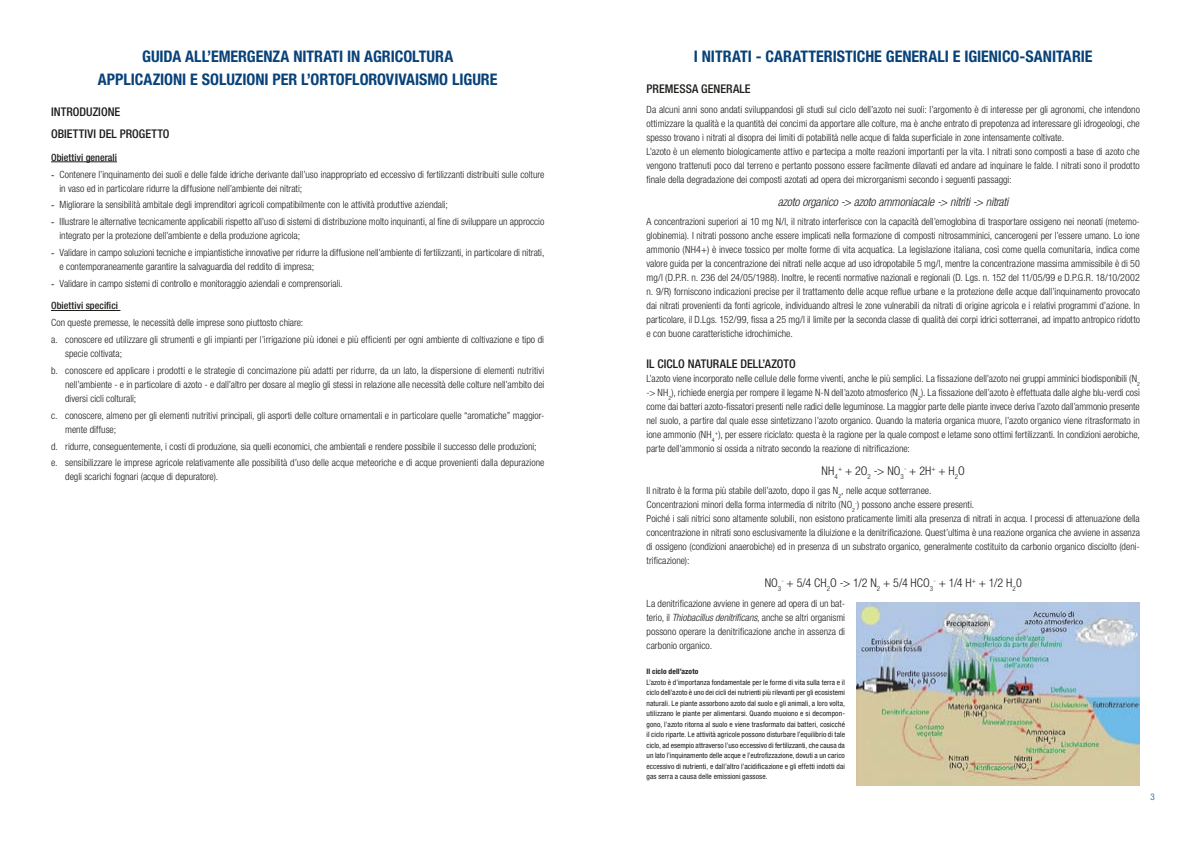
<style>
.page{position:relative;width:1191px;height:842px;background:#fff}
.page>*{position:absolute;margin:0;border:0;box-sizing:border-box;transform-origin:0 0}
.t1{font:700 condensed 16px/22.4px "Helvetica Neue LT Std";color:#084279;text-align:center}
.t2{font:500 condensed 12px/22.5px "Helvetica Neue LT Std";letter-spacing:.005em;color:#1d1d1b}
.t3{font:300 condensed 12px "Helvetica Neue LT Std";letter-spacing:.005em;color:#1d1d1b}
.t4{font:italic 300 condensed 12px "Helvetica Neue LT Std";letter-spacing:-.01em;color:#1d1d1b}
.t5{font:300 condensed 10px/14px "Helvetica Neue LT Std";color:#1d1d1b}
.t6{font:500 condensed 10px "Helvetica Neue LT Std";letter-spacing:.005em;color:#1d1d1b}
.t7{font:300 condensed 9px "Helvetica Neue LT Std";color:#084279}
.t8{font:condensed 7.5px/10.5px "Helvetica Neue LT Std";letter-spacing:.01em;color:#1d1d1b;text-align:justify}
.t9{font:700 condensed 7.5px "Helvetica Neue LT Std";letter-spacing:.015em;color:#1d1d1b}
.s1{font-family:"Times New Roman";font-weight:400;font-stretch:normal}
.s2{font-style:italic}
</style>
<div class="page">
<hr style="left:51px;top:162px;width:66px;height:1px;background:#1d1d1b">
<hr style="left:51px;top:310px;width:69px;height:1px;background:#1d1d1b">
<img style="left:856px;top:603px;width:283px;height:182px">
<h1 class="t1" style="left:98px;top:45px;width:401px">GUIDA ALL’EMERGENZA NITRATI IN AGRICOLTURA<br>APPLICAZIONI E SOLUZIONI PER L’ORTOFLOROVIVAISMO LIGURE</h1>
<p class="t2" style="left:51px;top:100px;width:120px">INTRODUZIONE<br>OBIETTIVI DEL PROGETTO</p>
<p class="t6" style="left:51px;top:151px;width:68px">Obiettivi generali</p>
<p class="t5" style="left:60px;top:167px;width:486px;text-indent:-8px"><span class="s1">-</span> Contenere l’inquinamento dei suoli e delle falde idriche derivante dall’uso inappropriato ed eccessivo di fertilizzanti distribuiti sulle colture in vaso ed in particolare ridurre la diffusione nell’ambiente dei nitrati;</p>
<p class="t5" style="left:51px;top:198px;width:398px"><span class="s1">-</span> Migliorare la sensibilità ambitale degli imprenditori agricoli compatibilmente con le attività produttive aziendali;</p>
<p class="t5" style="left:60px;top:215px;width:486px;text-indent:-8px"><span class="s1">-</span> Illustrare le alternative tecnicamente applicabili rispetto all’uso di sistemi di distribuzione molto inquinanti, al fine di sviluppare un approccio integrato per la protezione dell’ambiente e della produzione agricola;</p>
<p class="t5" style="left:60px;top:245px;width:486px;text-indent:-8px"><span class="s1">-</span> Validare in campo soluzioni tecniche e impiantistiche innovative per ridurre la diffusione nell’ambiente di fertilizzanti, in particolare di nitrati, e contemporaneamente garantire la salvaguardia del reddito di impresa;</p>
<p class="t5" style="left:51px;top:276px;width:293px"><span class="s1">-</span> Validare in campo sistemi di controllo e monitoraggio aziendali e comprensoriali.</p>
<p class="t6" style="left:51px;top:300px;width:69px">Obiettivi specifici</p>
<p class="t5" style="left:51px;top:314px;width:494px;line-height:16.8px">Con queste premesse, le necessità delle imprese sono piuttosto chiare:<br>a. conoscere ed utilizzare gli strumenti e gli impianti per l’irrigazione più idonei e più efficienti per ogni ambiente di coltivazione e tipo di</p>
<p class="t5" style="left:51px;top:345px;width:494px;line-height:16.8px;text-indent:14px">specie coltivata;<br>b. conoscere ed applicare i prodotti e le strategie di concimazione più adatti per ridurre, da un lato, la dispersione di elementi nutritivi</p>
<p class="t5" style="left:65px;top:377px;width:481px">nell’ambiente - e in particolare di azoto - e dall’altro per dosare al meglio gli stessi in relazione alle necessità delle colture nell’ambito dei diversi cicli colturali;</p>
<p class="t5" style="left:65px;top:408px;width:481px;text-indent:-14px">c. conoscere, almeno per gli elementi nutritivi principali, gli asporti delle colture ornamentali e in particolare quelle “aromatiche” maggior&shy;mente diffuse;</p>
<p class="t5" style="left:51px;top:438px;width:495px;line-height:16.8px">d. ridurre, conseguentemente, i costi di produzione, sia quelli economici, che ambientali e rendere possibile il successo delle produzioni; e. sensibilizzare le imprese agricole relativamente alle possibilità d’uso delle acque meteoriche e di acque provenienti dalla depurazione</p>
<p class="t5" style="left:65px;top:470px;width:154px">degli scarichi fognari (acque di depuratore).</p>
<h1 class="t1" style="left:694px;top:45px;width:400px">I NITRATI - CARATTERISTICHE GENERALI E IGIENICO-SANITARIE</h1>
<p class="t2" style="left:646px;top:78px;width:106px">PREMESSA GENERALE</p>
<p class="t5" style="left:646px;top:102px;width:495px">Da alcuni anni sono andati sviluppandosi gli studi sul ciclo dell’azoto nei suoli: l’argomento è di interesse per gli agronomi, che intendono ottimizzare la qualità e la quantità dei concimi da apportare alle colture, ma è anche entrato di prepotenza ad interessare gli idrogeologi, che spesso trovano i nitrati al disopra dei limiti di potabilità nelle acque di falda superficiale in zone intensamente coltivate.<br>L’azoto è un elemento biologicamente attivo e partecipa a molte reazioni importanti per la vita. I nitrati sono composti a base di azoto che vengono trattenuti poco dal terreno e pertanto possono essere facilmente dilavati ed andare ad inquinare le falde. I nitrati sono il prodotto finale della degradazione dei composti azotati ad opera dei microrganismi secondo i seguenti passaggi:</p>
<p class="t4" style="left:778px;top:194px;width:232px">azoto organico -&gt; azoto ammoniacale -&gt; nitriti -&gt; nitrati</p>
<p class="t5" style="left:646px;top:215px;width:495px;text-align:justify">A concentrazioni superiori ai 10 mg N/l, il nitrato interferisce con la capacità dell’emoglobina di trasportare ossigeno nei neonati (metemo&shy;globinemia). I nitrati possono anche essere implicati nella formazione di composti nitrosamminici, cancerogeni per l’essere umano. Lo ione ammonio (NH4+) è invece tossico per molte forme di vita acquatica. La legislazione italiana, così come quella comunitaria, indica come valore guida per la concentrazione dei nitrati nelle acque ad uso idropotabile 5 mg/l, mentre la concentrazione massima ammissibile è di 50 mg/l (D.P.R. n. 236 del 24/05/1988). Inoltre, le recenti normative nazionali e regionali (D. Lgs. n. 152 del 11/05/99 e D.P.G.R. 18/10/2002 n. 9/R) forniscono indicazioni precise per il trattamento delle acque reflue urbane e la protezione delle acque dall’inquinamento provocato dai nitrati provenienti da fonti agricole, individuando altresì le zone vulnerabili da nitrati di origine agricola e i relativi programmi d’azione. In particolare, il D.Lgs. 152/99, fissa a 25 mg/l il limite per la seconda classe di qualità dei corpi idrici sotterranei, ad impatto antropico ridotto e con buone caratteristiche idrochimiche.</p>
<p class="t2" style="left:646px;top:353px;width:151px">IL CICLO NATURALE DELL’AZOTO</p>
<p class="t5" style="left:646px;top:372px;width:495px;text-align:justify">L’azoto viene incorporato nelle cellule delle forme viventi, anche le più semplici. La fissazione dell’azoto nei gruppi amminici biodisponibili (N<sub>2 </sub>-&gt; NH<sub>2</sub>), richiede energia per rompere il legame N-N dell’azoto atmosferico (N<sub>2</sub>). La fissazione dell’azoto è effettuata dalle alghe blu-verdi così come dai batteri azoto-fissatori presenti nelle radici delle leguminose. La maggior parte delle piante invece deriva l’azoto dall’ammonio presente nel suolo, a partire dal quale esse sintetizzano l’azoto organico. Quando la materia organica muore, l’azoto organico viene ritrasformato in ione ammonio (NH<sub>4</sub><sup>+</sup>), per essere riciclato: questa è la ragione per la quale compost e letame sono ottimi fertilizzanti. In condizioni aerobiche, parte dell’ammonio si ossida a nitrato secondo la reazione di nitrificazione:</p>
<p class="t3" style="left:821px;top:464px;width:145px">NH<sub>4</sub><sup>+</sup> + 2O<sub>2</sub> -&gt; NO<sub>3</sub><sup>-</sup> + 2H<sup>+</sup> + H<sub>2</sub>O</p>
<p class="t5" style="left:646px;top:484px;width:495px">Il nitrato è la forma più stabile dell’azoto, dopo il gas N<sub>2</sub>, nelle acque sotterranee.<br>Concentrazioni minori della forma intermedia di nitrito (NO<sub>2</sub><sup>-</sup>) possono anche essere presenti.<br>Poiché i sali nitrici sono altamente solubili, non esistono praticamente limiti alla presenza di nitrati in acqua. I processi di attenuazione della concentrazione in nitrati sono esclusivamente la diluizione e la denitrificazione. Quest’ultima è una reazione organica che avviene in assenza di ossigeno (condizioni anaerobiche) ed in presenza di un substrato organico, generalmente costituito da carbonio organico disciolto (deni&shy;trificazione):</p>
<p class="t3" style="left:764px;top:576px;width:259px">NO<sub>3</sub><sup>-</sup> + 5/4 CH<sub>2</sub>O -&gt; 1/2 N<sub>2</sub> + 5/4 HCO<sub>3</sub><sup>-</sup> + 1/4 H<sup>+</sup> + 1/2 H<sub>2</sub>0</p>
<p class="t5" style="left:646px;top:596px;width:200px;text-align:justify">La denitrificazione avviene in genere ad opera di un bat&shy;terio, il <span class="s2">Thiobacillus denitrificans,</span> anche se altri organismi possono operare la denitrificazione anche in assenza di carbonio organico.</p>
<p class="t9" style="left:646px;top:667px;width:53px">Il ciclo dell’azoto</p>
<p class="t8" style="left:646px;top:677px;width:200px">L’azoto è d’importanza fondamentale per le forme di vita sulla terra e il ciclo dell’azoto è uno dei cicli dei nutrienti più rilevanti per gli ecosistemi naturali. Le piante assorbono azoto dal suolo e gli animali, a loro volta, utilizzano le piante per alimentarsi. Quando muoiono e si decompon&shy;gono, l’azoto ritorna al suolo e viene trasformato dai batteri, cosicché il ciclo riparte. Le attività agricole possono disturbare l’equilibrio di tale ciclo, ad esempio attraverso l’uso eccessivo di fertilizzanti, che causa da un lato l’inquinamento delle acque e l’eutrofizzazione, dovuti a un carico eccessivo di nutrienti, e dall’altro l’acidificazione e gli effetti indotti dai gas serra a causa delle emissioni gassose.</p>
<p class="t7" style="left:1150px;top:792px;width:6px">3</p>
</div>
